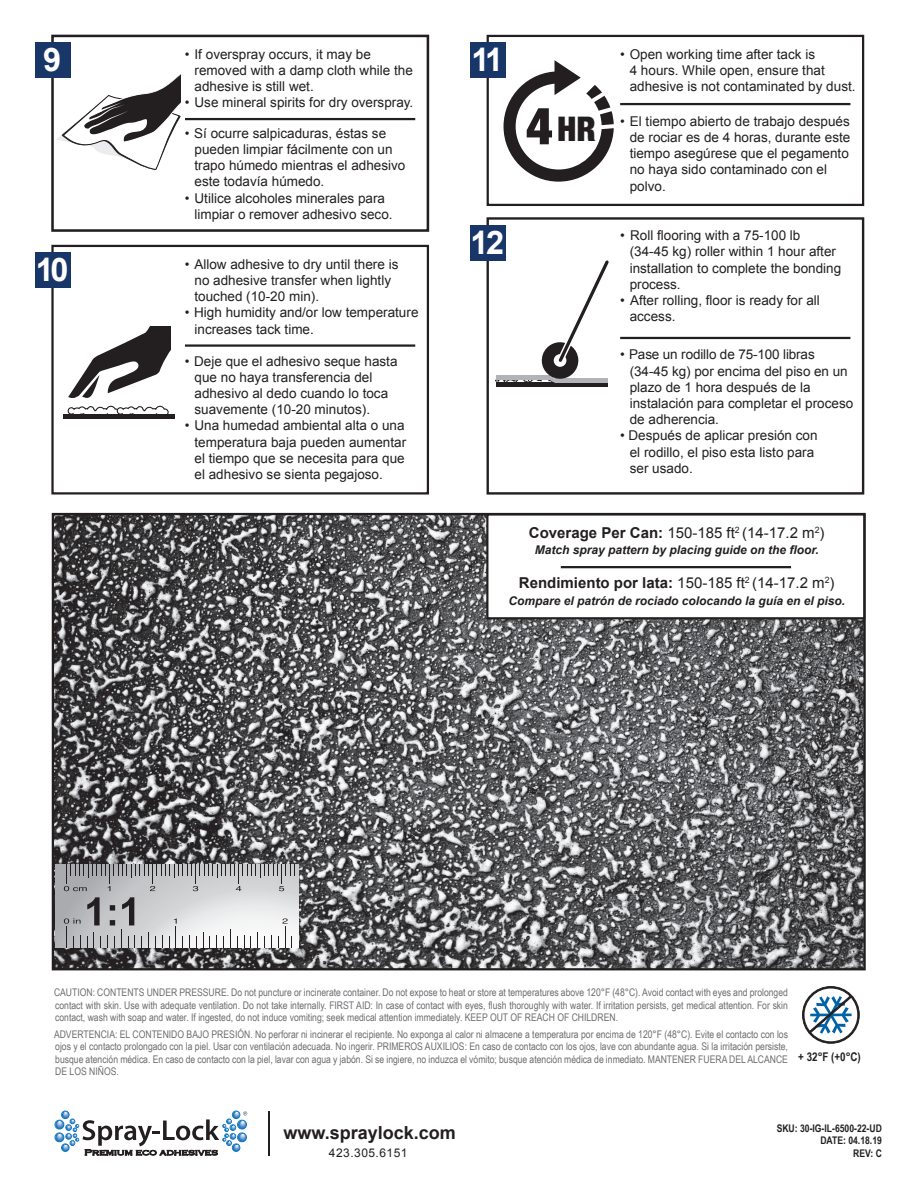
<style>
.page{position:relative;width:918px;height:1188px;background:#fff}
.page>*{position:absolute;margin:0;border:0;box-sizing:border-box;transform-origin:0 0}
.t1{font:900 condensed 33.9px "Helvetica Neue";color:#231f20}
.t2{font:700 32.55px "Arial";color:#fff}
.t3{font:700 18px "Arial";color:#231f20}
.t4{font:700 15px "Arial";color:#231f20}
.t5{font:15px "Arial";color:#231f20}
.t6{font:13.5px/16.2px "Arial";color:#231f20}
.t7{font:italic 700 12px "Arial";color:#231f20}
.t8{font:12px "Arial";letter-spacing:.04em;color:#231f20}
.t9{font:700 12px "Arial Narrow";color:#231f20}
.t10{font:10.5px/12.6px "Arial Narrow";color:#6c6d70;text-align:justify}
.t11{font:700 10.5px/12.6px "Arial Narrow";color:#231f20;text-align:right}
.s1{font-size:51.9px}
.s2{font-weight:700}
.s3{font-weight:400}
</style>
<div class="page">
<img style="left:55px;top:516px;width:808px;height:451px">
<svg style="left:67px;top:327px;width:104px;height:92px"></svg>
<hr style="left:63px;top:414px;width:111px;height:4px;background:#231f20">
<hr style="left:496px;top:383px;width:112px;height:4px;background:#231f20">
<svg style="left:55px;top:1111px;width:192px;height:45px"></svg>
<hr style="left:268px;top:1111px;width:2px;height:44px;background:#231f20">
<div style="left:51px;top:35px;width:378px;height:197px;border:3px solid #231f20"></div>
<hr style="left:185px;top:118px;width:230px;height:2px;background:#231f20">
<div style="left:35px;top:42px;width:35px;height:36px;background:#183667"></div>
<div style="left:487px;top:35px;width:377px;height:171px;border:2px solid #231f20"></div>
<hr style="left:620px;top:103px;width:230px;height:2px;background:#231f20">
<div style="left:470px;top:42px;width:36px;height:36px;background:#183667"></div>
<div style="left:51px;top:245px;width:378px;height:250px;border:2px solid #231f20"></div>
<hr style="left:185px;top:344px;width:230px;height:3px;background:#231f20">
<div style="left:35px;top:252px;width:35px;height:36px;background:#183667"></div>
<div style="left:487px;top:217px;width:377px;height:278px;border:2px solid #231f20"></div>
<hr style="left:620px;top:337px;width:230px;height:2px;background:#231f20">
<div style="left:470px;top:225px;width:36px;height:36px;background:#183667"></div>
<svg style="left:56px;top:864px;width:243px;height:84px"></svg>
<svg style="left:64px;top:864px;width:231px;height:27px;background:#afafb1"></svg>
<svg style="left:162px;top:935px;width:1px;height:13px"></svg>
<svg style="left:107px;top:935px;width:1px;height:13px"></svg>
<svg style="left:148px;top:933px;width:1px;height:15px"></svg>
<svg style="left:64px;top:918px;width:17px;height:30px"></svg>
<svg style="left:94px;top:933px;width:7px;height:15px"></svg>
<svg style="left:230px;top:929px;width:1px;height:19px"></svg>
<svg style="left:271px;top:935px;width:1px;height:13px"></svg>
<svg style="left:244px;top:935px;width:1px;height:13px"></svg>
<svg style="left:203px;top:933px;width:1px;height:15px"></svg>
<svg style="left:189px;top:935px;width:1px;height:13px"></svg>
<svg style="left:169px;top:918px;width:14px;height:30px"></svg>
<svg style="left:210px;top:935px;width:7px;height:13px"></svg>
<svg style="left:251px;top:933px;width:7px;height:15px"></svg>
<svg style="left:278px;top:918px;width:15px;height:30px"></svg>
<svg style="left:87px;top:897px;width:13px;height:28px"></svg>
<svg style="left:110px;top:905px;width:5px;height:20px"></svg>
<svg style="left:121px;top:897px;width:21px;height:51px"></svg>
<div style="left:486px;top:513px;width:379px;height:106px;background:#fff;border:2px solid #231f20"></div>
<hr style="left:561px;top:566px;width:230px;height:2px;background:#231f20">
<svg style="left:56px;top:60px;width:125px;height:111px"></svg>
<svg style="left:504px;top:60px;width:110px;height:122px"></svg>
<svg style="left:496px;top:260px;width:113px;height:123px"></svg>
<svg style="left:802px;top:986px;width:58px;height:58px"></svg>
<h2 class="t2" style="left:43px;top:38px;width:20px">9</h2>
<p class="t6" style="left:195px;top:46px;width:220px;text-indent:-10px">• If overspray occurs, it may be removed with a damp cloth while the adhesive is still wet.</p>
<p class="t6" style="left:185px;top:95px;width:230px">• Use mineral spirits for dry overspray.</p>
<p class="t6" style="left:195px;top:125px;width:212px;text-indent:-10px">• Sí ocurre salpicaduras, éstas se pueden limpiar fácilmente con un trapo húmedo mientras el adhesivo este todavía húmedo.</p>
<p class="t6" style="left:195px;top:190px;width:200px;text-indent:-10px">• Utilice alcoholes minerales para limpiar o remover adhesivo seco.</p>
<h2 class="t2" style="left:36px;top:248px;width:34px">10</h2>
<p class="t6" style="left:195px;top:256px;width:205px;text-indent:-10px">• Allow adhesive to dry until there is no adhesive transfer when lightly touched (10-20 min).</p>
<p class="t6" style="left:195px;top:305px;width:225px;text-indent:-10px">• High humidity and/or low temperature increases tack time.</p>
<p class="t6" style="left:195px;top:353px;width:204px;text-indent:-10px">• Deje que el adhesivo seque hasta que no haya transferencia del adhesivo al dedo cuando lo toca suavemente (10-20 minutos).</p>
<p class="t6" style="left:195px;top:418px;width:213px;text-align:justify;text-indent:-10px">• Una humedad ambiental alta o una temperatura baja pueden aumentar el tiempo que se necesita para que el adhesivo se sienta pegajoso.</p>
<h2 class="t2" style="left:472px;top:38px;width:33px">11</h2>
<p class="t6" style="left:630px;top:46px;width:227px;text-indent:-10px">• Open working time after tack is<br>4 hours. While open, ensure that adhesive is not contaminated by dust.</p>
<p class="t6" style="left:630px;top:113px;width:222px;text-indent:-10px">• El tiempo abierto de trabajo después de rociar es de 4 horas, durante este tiempo asegúrese que el pegamento no haya sido contaminado con el polvo.</p>
<h1 class="t1" style="left:526px;top:101px;width:72px"><span class="s1">4</span>HR</h1>
<h2 class="t2" style="left:471px;top:221px;width:35px">12</h2>
<p class="t6" style="left:630px;top:228px;width:213px;text-indent:-10px">• Roll flooring with a 75-100 lb (34-45 kg) roller within 1 hour after installation to complete the bonding process.</p>
<p class="t6" style="left:630px;top:292px;width:192px;text-indent:-10px">• After rolling, floor is ready for all access.</p>
<p class="t6" style="left:630px;top:347px;width:225px;text-indent:-10px">• Pase un rodillo de 75-100 libras (34-45 kg) por encima del piso en un plazo de 1 hora después de la instalación para completar el proceso de adherencia.</p>
<p class="t6" style="left:630px;top:428px;width:189px;text-indent:-10px">• Después de aplicar presión con el rodillo, el piso esta listo para ser usado.</p>
<p class="t5" style="left:529px;top:522px;width:297px"><span class="s2">Coverage Per Can:</span> 150-185 ft<sup>2</sup> (14-17.2 m<sup>2</sup>)</p>
<p class="t7" style="left:535px;top:542px;width:286px">Match spray pattern by placing guide on the floor.</p>
<p class="t4" style="left:519px;top:573px;width:317px">Rendimiento por lata: <span class="s3">150-185 ft</span><sup>2</sup> <span class="s3">(14-17.2 m</span><sup>2</sup><span class="s3">)</span></p>
<p class="t7" style="left:508px;top:592px;width:338px">Compare el patrón de rociado colocando la guía en el piso.</p>
<p class="t10" style="left:54px;top:986px;width:735px">CAUTION: CONTENTS UNDER PRESSURE. Do not puncture or incinerate container. Do not expose to heat or store at temperatures above 120°F (48°C). Avoid contact with eyes and prolonged contact with skin. Use with adequate ventilation. Do not take internally. FIRST AID: In case of contact with eyes, flush thoroughly with water. If irritation persists, get medical attention. For skin contact, wash with soap and water. If ingested, do not induce vomiting; seek medical attention immediately. KEEP OUT OF REACH OF CHILDREN.</p>
<p class="t10" style="left:54px;top:1027px;width:736px">ADVERTENCIA: EL CONTENIDO BAJO PRESIÓN. No perforar ni incinerar el recipiente. No exponga al calor ni almacene a temperatura por encima de 120°F (48°C). Evite el contacto con los ojos y el contacto prolongado con la piel. Usar con ventilación adecuada. No ingerir. PRIMEROS AUXILIOS: En caso de contacto con los ojos, lave con abundante agua. Si la irritación persiste, busque atención médica. En caso de contacto con la piel, lavar con agua y jabón. Si se ingiere, no induzca el vómito; busque atención médica de inmediato. MANTENER FUERA DEL ALCANCE DE LOS NIÑOS.</p>
<p class="t9" style="left:798px;top:1048px;width:64px">+ 32°F (+0°C)</p>
<h3 class="t3" style="left:283px;top:1120px;width:174px">www.spraylock.com</h3>
<p class="t8" style="left:329px;top:1145px;width:80px">423.305.6151</p>
<p class="t11" style="left:777px;top:1121px;width:107px">SKU: 30-IG-IL-6500-22-UD<br>DATE: 04.18.19<br>REV: C</p>
</div>
